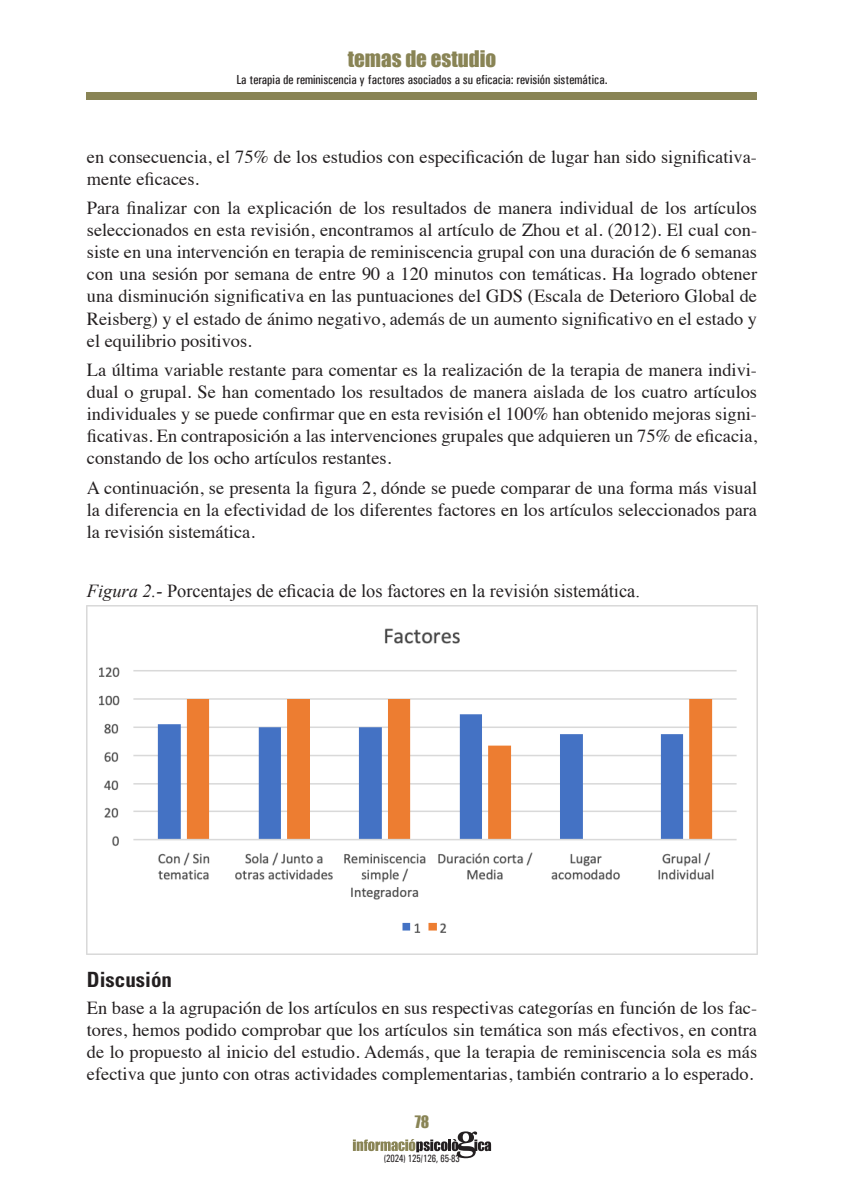
<style>
.page{position:relative;width:844px;height:1191px;background:#fff}
.page>*{position:absolute;margin:0;border:0;box-sizing:border-box;transform-origin:0 0}
.t1{font:21px "Impact";color:#898455}
.t2{font:700 condensed 21px "Univers";color:#231f20}
.t3{font:18.38px/22.1px "Times";color:#231f20;text-align:justify}
.t4{font:18.38px "Times New Roman";color:#231f20}
.t5{font:15.75px "Impact";color:#898455}
.t6{font:13.12px "Univers Condensed";color:#231f20}
.t7{font:10.5px "Univers Condensed";color:#231f20;scale:.9 1}
.s1{font-style:italic}
</style>
<div class="page">
<div style="left:87px;top:92px;width:669px;height:7px;background:#898455"></div>
<svg style="left:353px;top:1131px;width:138px;height:27px"></svg>
<img style="left:87px;top:605px;width:669px;height:349px">
<p class="t1" style="left:348px;top:42px;width:150px">temas de estudio</p>
<p class="t6" style="left:236px;top:71px;width:372px">La terapia de reminiscencia y factores asociados a su eficacia: revisión sistemática.</p>
<p class="t3" style="left:87px;top:144px;width:671px">en consecuencia, el 75% de los estudios con especificación de lugar han sido significativa&shy;mente eficaces.</p>
<p class="t3" style="left:87px;top:195px;width:671px">Para finalizar con la explicación de los resultados de manera individual de los artículos seleccionados en esta revisión, encontramos al artículo de Zhou et al. (2012). El cual con&shy;siste en una intervención en terapia de reminiscencia grupal con una duración de 6 semanas con una sesión por semana de entre 90 a 120 minutos con temáticas. Ha logrado obtener una disminución significativa en las puntuaciones del GDS (Escala de Deterioro Global de Reisberg) y el estado de ánimo negativo, además de un aumento significativo en el estado y el equilibrio positivos.</p>
<p class="t3" style="left:87px;top:357px;width:671px">La última variable restante para comentar es la realización de la terapia de manera indivi&shy;dual o grupal. Se han comentado los resultados de manera aislada de los cuatro artículos individuales y se puede confirmar que en esta revisión el 100% han obtenido mejoras signi&shy;ficativas. En contraposición a las intervenciones grupales que adquieren un 75% de eficacia, constando de los ocho artículos restantes.</p>
<p class="t3" style="left:87px;top:475px;width:671px">A continuación, se presenta la figura 2, dónde se puede comparar de una forma más visual la diferencia en la efectividad de los diferentes factores en los artículos seleccionados para la revisión sistemática.</p>
<p class="t4" style="left:87px;top:580px;width:554px"><span class="s1">Figura 2.-</span> Porcentajes de eficacia de los factores en la revisión sistemática.</p>
<p class="t2" style="left:87px;top:966px;width:87px">Discusión</p>
<p class="t3" style="left:87px;top:995px;width:671px">En base a la agrupación de los artículos en sus respectivas categorías en función de los fac&shy;tores, hemos podido comprobar que los artículos sin temática son más efectivos, en contra de lo propuesto al inicio del estudio. Además, que la terapia de reminiscencia sola es más efectiva que junto con otras actividades complementarias, también contrario a lo esperado.</p>
<p class="t5" style="left:414px;top:1109px;width:16px">78</p>
<p class="t7" style="left:384px;top:1152px;width:86px">(2024) 125/126, 65-83</p>
</div>
